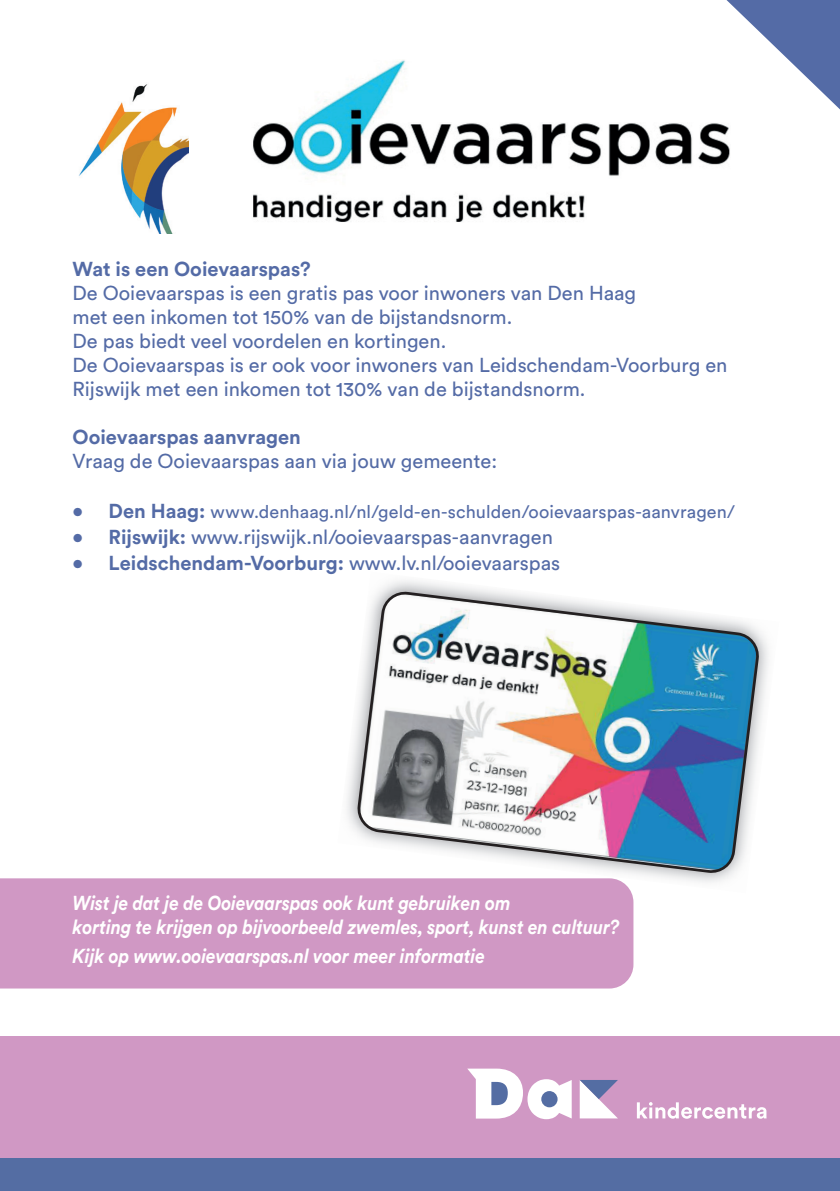
<style>
.page{position:relative;width:840px;height:1191px;background:#fff}
.page>*{position:absolute;margin:0;border:0;box-sizing:border-box;transform-origin:0 0}
.t1{font:20px/24px "Circular Std";color:#546ba6}
.t2{font:italic 700 20px/24px "Circular Std";letter-spacing:-.01em;color:#fff;scale:.9 1}
.t3{font:700 20px "Circular Std";color:#546ba6}
.t4{font:18px "Circular Std";letter-spacing:.005em;color:#546ba6}
.s1{font-weight:700;font-size:20px}
.s2{font-weight:700}
.s3{font-weight:400}
</style>
<div class="page">
<div style="left:0;top:1036px;width:839px;height:122px;background:#d098c4"></div>
<div style="left:0;top:1158px;width:839px;height:33px;background:#546da3"></div>
<svg style="left:579px;top:1080px;width:38px;height:38px"></svg>
<svg style="left:467px;top:1068px;width:104px;height:51px"></svg>
<svg style="left:540px;top:1090px;width:17px;height:17px"></svg>
<svg style="left:636px;top:1102px;width:130px;height:16px"></svg>
<img style="left:78px;top:84px;width:110px;height:149px">
<img style="left:253px;top:60px;width:477px;height:162px">
<svg style="left:354px;top:590px;width:407px;height:286px"></svg>
<div style="left:0;top:878px;width:633px;height:110px;background:#d098c4"></div>
<svg style="left:726px;top:0;width:113px;height:109px"></svg>
<p class="t3" style="left:72px;top:256px;width:239px">Wat is een Ooievaarspas?</p>
<p class="t1" style="left:72px;top:280px;width:656px">De Ooievaarspas is een gratis pas voor inwoners van Den Haag<br>met een inkomen tot 150% van de bijstandsnorm.<br>De pas biedt veel voordelen en kortingen.<br>De Ooievaarspas is er ook voor inwoners van Leidschendam-Voorburg en Rijswijk met een inkomen tot 130% van de bijstandsnorm.</p>
<p class="t3" style="left:72px;top:424px;width:230px">Ooievaarspas aanvragen</p>
<p class="t1" style="left:72px;top:448px;width:426px">Vraag de Ooievaarspas aan via jouw gemeente:</p>
<p class="t4" style="left:72px;top:500px;width:663px"><span class="s1">• Den Haag:</span> www.denhaag.nl/nl/geld-en-schulden/ooievaarspas-aanvragen/</p>
<p class="t1" style="left:72px;top:524px;width:481px"><span class="s2">• Rijswijk:</span> www.rijswijk.nl/ooievaarspas-aanvragen</p>
<p class="t3" style="left:72px;top:550px;width:489px">• Leidschendam-Voorburg: <span class="s3">www.lv.nl/ooievaarspas</span></p>
<p class="t2" style="left:73px;top:890px;width:608px">Wist je dat je de Ooievaarspas ook kunt gebruiken om<br>korting te krijgen op bijvoorbeeld zwemles, sport, kunst en cultuur?</p>
<p class="t2" style="left:73px;top:943px;width:459px">Kijk op www.ooievaarspas.nl voor meer informatie</p>
</div>
